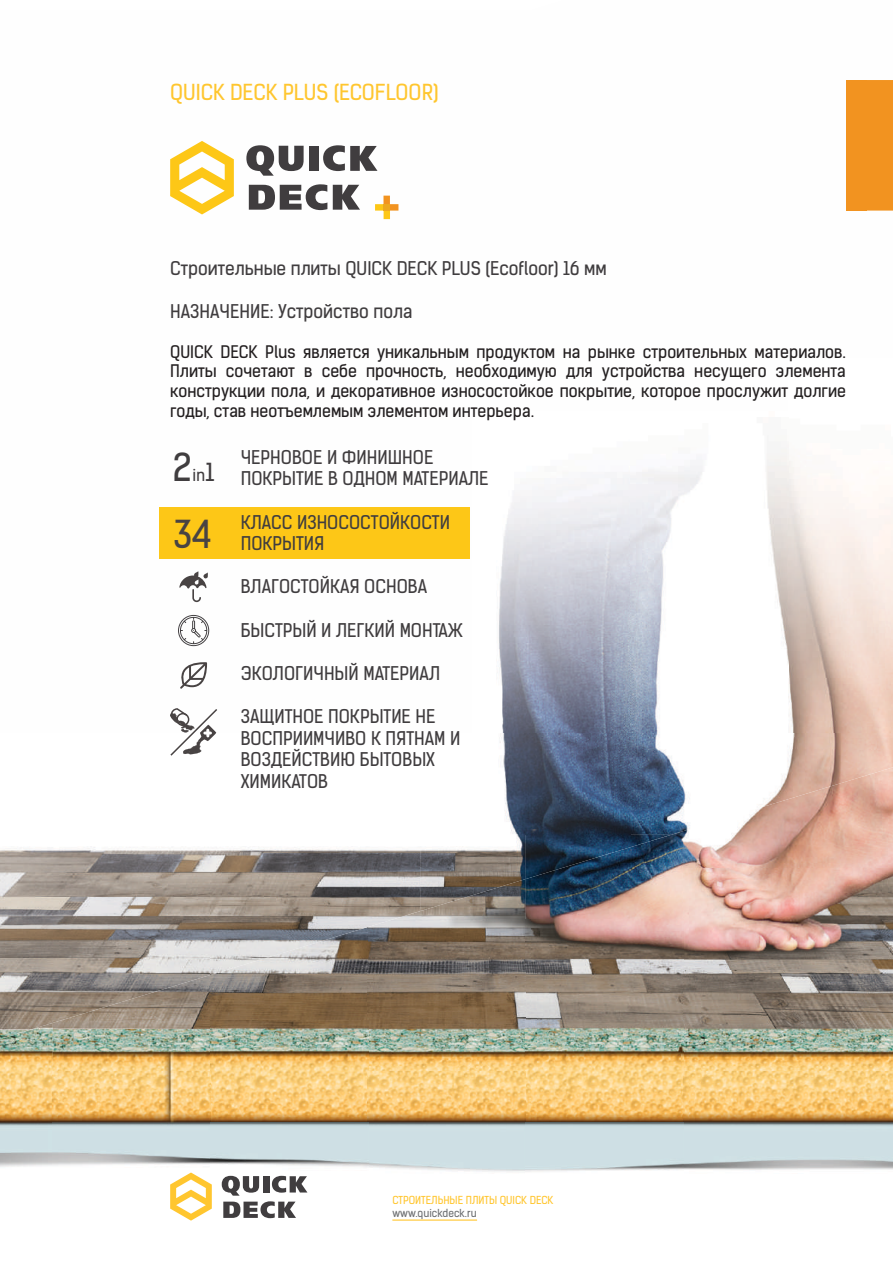
<style>
.page{position:relative;width:893px;height:1262px;background:#fff}
.page>*{position:absolute;margin:0;border:0;box-sizing:border-box;transform-origin:0 0}
.t1{font:36.6px "Kelson Sans Regular RU";color:#484343}
.t2{font:36.6px "Kelson Sans Regular RU";color:#403d3f}
.t3{font:21px "Kelson Sans Regular RU";color:#ffc62f}
.t4{font:18px/21.6px "Kelson Sans Regular RU";color:#403d3f}
.t5{font:16.5px/19.8px "Kelson Sans Regular RU";color:#231f20;text-align:justify}
.t6{font:15.75px "Kelson Sans Regular RU";color:#403d3f}
.t7{font:10.5px "Kelson Sans Regular RU";color:#ffc62f}
.t8{font:10.5px "Kelson Sans Regular RU";color:#6d6f71}
.s1{font-size:23.7px}
</style>
<div class="page">
<img style="left:683px;top:783px;width:209px;height:387px">
<img style="left:525px;top:834px;width:158px;height:338px">
<img style="left:368px;top:911px;width:157px;height:261px">
<img style="left:210px;top:937px;width:158px;height:230px">
<img style="left:53px;top:1039px;width:157px;height:127px">
<img style="left:0;top:1039px;width:53px;height:128px">
<img style="left:500px;top:732px;width:341px;height:102px">
<img style="left:840px;top:732px;width:52px;height:51px">
<img style="left:0;top:847px;width:420px;height:90px">
<img style="left:420px;top:834px;width:105px;height:77px">
<img style="left:525px;top:834px;width:147px;height:45px">
<img style="left:0;top:936px;width:210px;height:103px">
<img style="left:210px;top:936px;width:126px;height:39px">
<img style="left:159px;top:199px;width:734px;height:533px">
<svg style="left:272px;top:1175px;width:35px;height:17px"></svg>
<div style="left:263px;top:1176px;width:6px;height:16px;background:#403d3f"></div>
<svg style="left:222px;top:1175px;width:37px;height:20px"></svg>
<svg style="left:223px;top:1201px;width:73px;height:17px"></svg>
<svg style="left:170px;top:1172px;width:42px;height:48px"></svg>
<svg style="left:246px;top:145px;width:57px;height:31px"></svg>
<div style="left:309px;top:146px;width:10px;height:25px;background:#403d3f"></div>
<svg style="left:323px;top:145px;width:54px;height:26px"></svg>
<svg style="left:249px;top:184px;width:78px;height:26px"></svg>
<svg style="left:333px;top:185px;width:27px;height:25px"></svg>
<svg style="left:170px;top:141px;width:64px;height:73px"></svg>
<svg style="left:375px;top:196px;width:23px;height:23px"></svg>
<div style="left:383px;top:204px;width:7px;height:7px;background:#eda820"></div>
<div style="left:846px;top:80px;width:20px;height:131px;background:#f29320"></div>
<div style="left:866px;top:80px;width:27px;height:131px;background:#f29320"></div>
<div style="left:159px;top:507px;width:311px;height:51px;background:#fdc717"></div>
<svg style="left:179px;top:571px;width:29px;height:31px"></svg>
<svg style="left:179px;top:662px;width:28px;height:26px"></svg>
<svg style="left:168px;top:707px;width:51px;height:49px"></svg>
<svg style="left:178px;top:615px;width:31px;height:31px"></svg>
<hr style="left:392px;top:1219px;width:85px;height:1px;background:#ffc62f">
<p class="t3" style="left:170px;top:84px;width:270px">QUICK DECK PLUS (ECOFLOOR)</p>
<p class="t4" style="left:170px;top:259px;width:438px">Строительные плиты QUICK DECK PLUS (Ecofloor) 16 мм</p>
<p class="t4" style="left:170px;top:302px;width:244px">НАЗНАЧЕНИЕ: Устройство пола</p>
<p class="t5" style="left:170px;top:343px;width:677px">QUICK DECK Plus является уникальным продуктом на рынке строительных материалов.<br>Плиты сочетают в себе прочность, необходимую для устройства несущего элемента конструкции пола, и декоративное износостойкое покрытие, которое прослужит долгие годы, став неотъемлемым элементом интерьера.</p>
<h1 class="t2" style="left:173px;top:453px;width:20px">2</h1>
<p class="t6" style="left:192px;top:469px;width:23px">in<span class="s1">1</span></p>
<h1 class="t1" style="left:173px;top:520px;width:41px">34</h1>
<p class="t4" style="left:241px;top:448px;width:249px">ЧЕРНОВОЕ И ФИНИШНОЕ<br>ПОКРЫТИЕ В ОДНОМ МАТЕРИАЛЕ</p>
<p class="t4" style="left:241px;top:513px;width:211px">КЛАСС ИЗНОСОСТОЙКОСТИ<br>ПОКРЫТИЯ</p>
<p class="t4" style="left:241px;top:578px;width:188px">ВЛАГОСТОЙКАЯ ОСНОВА</p>
<p class="t4" style="left:241px;top:621px;width:223px">БЫСТРЫЙ И ЛЕГКИЙ МОНТАЖ</p>
<p class="t4" style="left:241px;top:664px;width:201px">ЭКОЛОГИЧНЫЙ МАТЕРИАЛ</p>
<p class="t4" style="left:241px;top:707px;width:221px">ЗАЩИТНОЕ ПОКРЫТИЕ НЕ<br>ВОСПРИИМЧИВО К ПЯТНАМ И<br>ВОЗДЕЙСТВИЮ БЫТОВЫХ<br>ХИМИКАТОВ</p>
<p class="t7" style="left:392px;top:1196px;width:163px">СТРОИТЕЛЬНЫЕ ПЛИТЫ QUICK DECK</p>
<p class="t8" style="left:392px;top:1209px;width:86px">www.quickdeck.ru</p>
</div>
